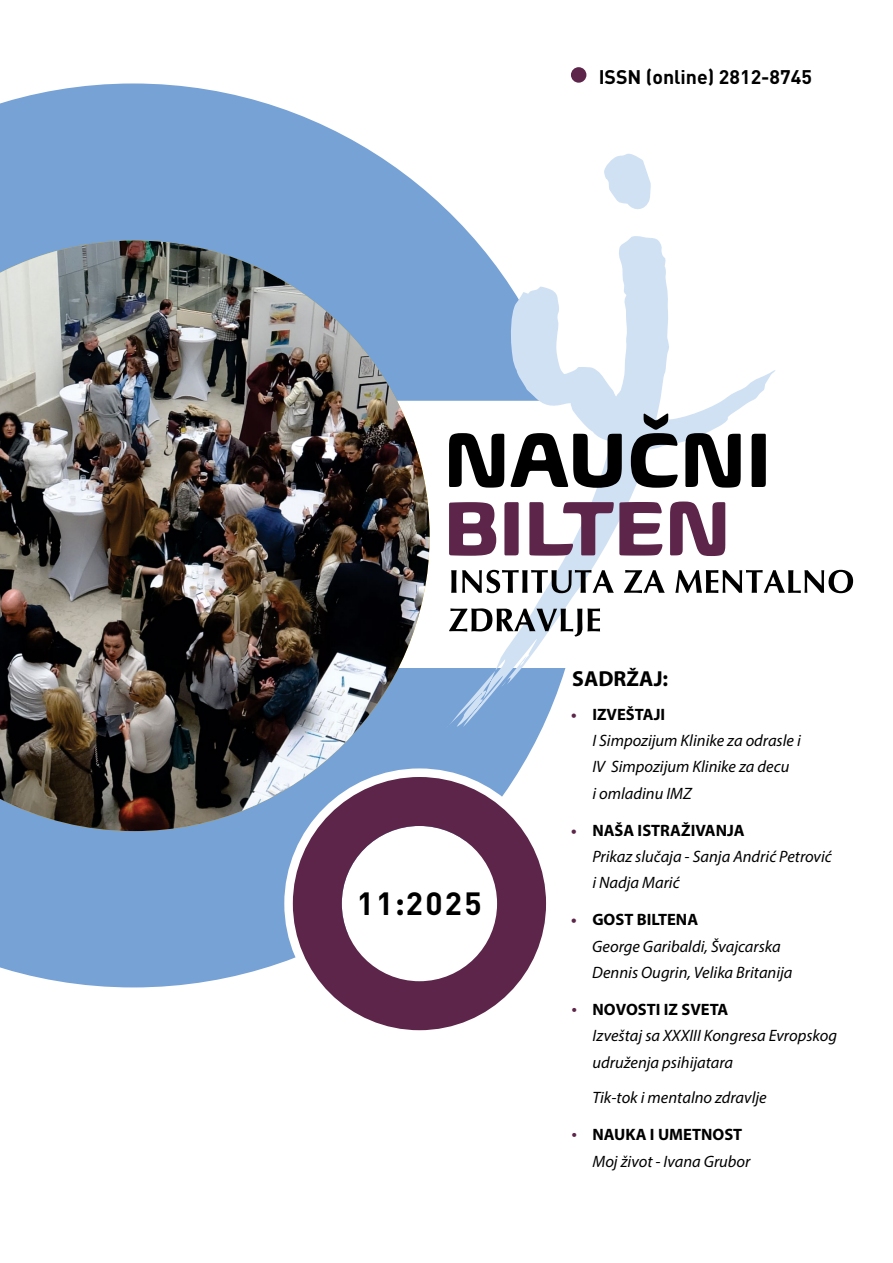
<style>
.page{position:relative;width:893px;height:1263px;background:#fff}
.page>*{position:absolute;margin:0;border:0;box-sizing:border-box;transform-origin:0 0}
.t1{font:700 31.8px "DIN Pro";letter-spacing:.07em;color:#000}
.t2{font:700 21.75px "Myriad Pro";color:#000}
.t3{font:700 19.5px "DIN Pro";color:#000}
.t4{font:italic 16.5px/26.4px "Myriad Pro";color:#000}
.t5{font:700 16.5px "Myriad Pro";color:#000}
.s1{font-family:"Myriad Pro"}
.s2{font-weight:700;font-style:normal;color:#5c2549}
.s3{font-weight:700;font-style:normal}
</style>
<div class="page">
<div style="left:0;top:668px;width:542px;height:319px;background:#77a2d5"></div>
<svg style="left:0;top:83px;width:446px;height:318px;fill:#77a2d5"></svg>
<div style="left:571px;top:67px;width:15px;height:16px;background:#5c2549;border-radius:50%"></div>
<img style="left:0;top:241px;width:430px;height:590px">
<svg style="left:446px;top:153px;width:330px;height:575px"></svg>
<svg style="left:449px;top:413px;width:317px;height:75px"></svg>
<svg style="left:449px;top:501px;width:276px;height:55px"></svg>
<svg style="left:449px;top:570px;width:404px;height:66px"></svg>
<svg style="left:284px;top:768px;width:263px;height:263px"></svg>
<svg style="left:293px;top:777px;width:253px;height:253px"></svg>
<p class="t3" style="left:599px;top:64px;width:215px">ISSN (online) 2812-8745</p>
<h1 class="t1" style="left:357px;top:882px;width:126px">11<span class="s1">:</span>2025</h1>
<h2 class="t2" style="left:572px;top:665px;width:97px">SADRŽAJ:</h2>
<p class="t4" style="left:592px;top:701px;width:210px;text-indent:-21px"><span class="s2">•</span> <span class="s3">IZVEŠTAJI<br></span>I Simpozijum Klinike za odrasle i<br>IV Simpozijum Klinike za decu<br>i omladinu IMZ</p>
<p class="t4" style="left:592px;top:817px;width:241px;text-indent:-21px"><span class="s2">•</span> <span class="s3">NAŠA ISTRAŽIVANJA<br></span>Prikaz slučaja - Sanja Andrić Petrović i Nadja Marić</p>
<p class="t4" style="left:592px;top:906px;width:202px;text-indent:-21px"><span class="s2">•</span> <span class="s3">GOST BILTENA<br></span>George Garibaldi, Švajcarska<br>Dennis Ougrin, Velika Britanija</p>
<p class="t5" style="left:593px;top:998px;width:137px">NOVOSTI IZ SVETA</p>
<p class="t4" style="left:593px;top:1022px;width:246px">Izveštaj sa XXXIII Kongresa Evropskog udruženja psihijatara</p>
<p class="t4" style="left:592px;top:1084px;width:176px">Tik-tok i mentalno zdravlje</p>
<p class="t5" style="left:593px;top:1124px;width:151px">NAUKA I UMETNOST</p>
<p class="t4" style="left:593px;top:1147px;width:159px">Moj život - Ivana Grubor</p>
</div>
